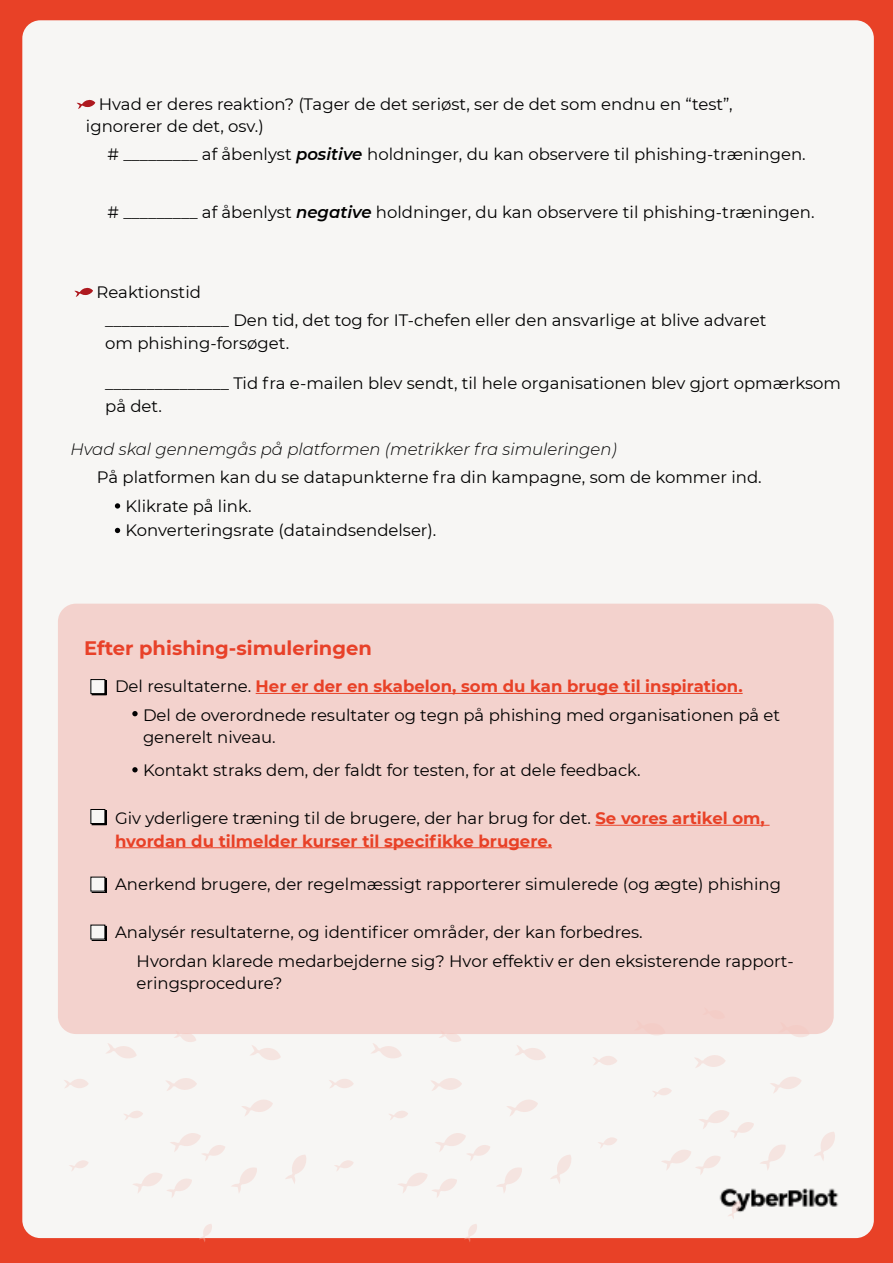
<style>
.page{position:relative;width:893px;height:1263px;background:#e84127}
.page>*{position:absolute;margin:0;border:0;box-sizing:border-box;transform-origin:0 0}
.t1{font:700 19.5px "Montserrat";color:#e84129}
.t2{font:16.5px/22.5px "Montserrat";color:#000}
.t3{font:700 16.5px/22.5px "Montserrat";color:#e84127}
.t4{font:italic 300 16.5px "Montserrat";color:#000}
.s1{font-weight:600;font-style:italic}
.s2{font-weight:400;color:#000}
</style>
<div class="page">
<div style="left:22px;top:20px;width:852px;height:1218px;background:#f7f6f4;border-radius:18px"></div>
<div style="left:58px;top:604px;width:776px;height:430px;background:#f3d2cd;border-radius:18px"></div>
<img style="left:719px;top:1188px;width:120px;height:24px">
<svg style="left:115px;top:503px;width:5px;height:6px"></svg>
<svg style="left:132px;top:711px;width:6px;height:5px"></svg>
<svg style="left:132px;top:767px;width:6px;height:5px"></svg>
<svg style="left:115px;top:528px;width:5px;height:5px"></svg>
<hr style="left:256px;top:693px;width:487px;height:1px;background:#e84127">
<hr style="left:595px;top:825px;width:175px;height:1px;background:#e84127">
<hr style="left:115px;top:847px;width:437px;height:1px;background:#e84127">
<div style="left:92px;top:680px;width:15px;height:15px;border:1px solid #000"></div>
<div style="left:91px;top:679px;width:14px;height:15px;background:#f7f6f4"></div>
<div style="left:90px;top:679px;width:15px;height:15px;border:1px solid #000"></div>
<div style="left:92px;top:810px;width:15px;height:15px;border:1px solid #000"></div>
<div style="left:91px;top:809px;width:14px;height:14px;background:#f7f6f4"></div>
<div style="left:90px;top:809px;width:15px;height:15px;border:1px solid #000"></div>
<div style="left:92px;top:878px;width:15px;height:15px;border:1px solid #000"></div>
<div style="left:91px;top:877px;width:14px;height:14px;background:#f7f6f4"></div>
<div style="left:92px;top:926px;width:15px;height:15px;border:1px solid #000"></div>
<div style="left:91px;top:925px;width:14px;height:14px;background:#f7f6f4"></div>
<svg style="left:77px;top:100px;width:18px;height:9px"></svg>
<svg style="left:74px;top:288px;width:19px;height:9px"></svg>
<svg style="left:516px;top:1045px;width:30px;height:15px"></svg>
<svg style="left:507px;top:1100px;width:31px;height:16px"></svg>
<svg style="left:329px;top:1079px;width:25px;height:9px"></svg>
<svg style="left:551px;top:1155px;width:20px;height:29px"></svg>
<svg style="left:497px;top:1167px;width:25px;height:26px"></svg>
<svg style="left:439px;top:1034px;width:22px;height:8px"></svg>
<svg style="left:431px;top:1078px;width:31px;height:13px"></svg>
<svg style="left:435px;top:1133px;width:55px;height:28px"></svg>
<svg style="left:371px;top:1043px;width:31px;height:15px"></svg>
<svg style="left:389px;top:1111px;width:19px;height:9px"></svg>
<svg style="left:334px;top:1160px;width:20px;height:11px"></svg>
<svg style="left:464px;top:1224px;width:14px;height:18px"></svg>
<svg style="left:398px;top:1173px;width:59px;height:24px"></svg>
<svg style="left:251px;top:1045px;width:30px;height:15px"></svg>
<svg style="left:242px;top:1100px;width:31px;height:16px"></svg>
<svg style="left:64px;top:1079px;width:24px;height:9px"></svg>
<svg style="left:285px;top:1155px;width:21px;height:29px"></svg>
<svg style="left:232px;top:1167px;width:25px;height:25px"></svg>
<svg style="left:174px;top:1034px;width:22px;height:8px"></svg>
<svg style="left:166px;top:1078px;width:31px;height:13px"></svg>
<svg style="left:170px;top:1133px;width:55px;height:28px"></svg>
<svg style="left:106px;top:1043px;width:31px;height:15px"></svg>
<svg style="left:124px;top:1111px;width:19px;height:9px"></svg>
<svg style="left:69px;top:1160px;width:19px;height:11px"></svg>
<svg style="left:199px;top:1224px;width:13px;height:18px"></svg>
<svg style="left:133px;top:1173px;width:59px;height:24px"></svg>
<svg style="left:792px;top:1034px;width:17px;height:3px"></svg>
<svg style="left:770px;top:1077px;width:31px;height:16px"></svg>
<svg style="left:593px;top:1056px;width:24px;height:9px"></svg>
<svg style="left:814px;top:1132px;width:21px;height:28px"></svg>
<svg style="left:695px;top:1055px;width:30px;height:13px"></svg>
<svg style="left:651px;top:1034px;width:12px;height:1px"></svg>
<svg style="left:653px;top:1088px;width:19px;height:9px"></svg>
<svg style="left:598px;top:1137px;width:19px;height:11px"></svg>
<svg style="left:727px;top:1201px;width:14px;height:18px"></svg>
<svg style="left:662px;top:1110px;width:124px;height:65px"></svg>
<p class="t2" style="left:86px;top:92px;width:648px;text-indent:13px">Hvad er deres reaktion? (Tager de det seriøst, ser de det som endnu en “test”, ignorerer de det, osv.)</p>
<p class="t2" style="left:108px;top:143px;width:700px"># _________ af åbenlyst <span class="s1">positive</span> holdninger, du kan observere til phishing-træningen.</p>
<p class="t2" style="left:108px;top:200px;width:708px"># _________ af åbenlyst <span class="s1">negative</span> holdninger, du kan observere til phishing-træningen.</p>
<p class="t2" style="left:97px;top:280px;width:106px">Reaktionstid</p>
<p class="t2" style="left:105px;top:308px;width:663px">_______________ Den tid, det tog for IT-chefen eller den ansvarlige at blive advaret om phishing-forsøget.</p>
<p class="t2" style="left:105px;top:371px;width:737px">_______________ Tid fra e-mailen blev sendt, til hele organisationen blev gjort opmærksom på det.</p>
<p class="t4" style="left:70px;top:438px;width:548px">Hvad skal gennemgås på platformen (metrikker fra simuleringen)</p>
<p class="t2" style="left:126px;top:463px;width:638px;line-height:28.3px;text-indent:-29px">På platformen kan du se datapunkterne fra din kampagne, som de kommer ind.<br>Klikrate på link.</p>
<p class="t2" style="left:126px;top:518px;width:312px">Konverteringsrate (dataindsendelser).</p>
<p class="t1" style="left:84px;top:634px;width:289px">Efter phishing-simuleringen</p>
<p class="t3" style="left:115px;top:674px;width:629px"><span class="s2">Del resultaterne.</span> Her er der en skabelon, som du kan bruge til inspiration.</p>
<p class="t2" style="left:143px;top:703px;width:639px">Del de overordnede resultater og tegn på phishing med organisationen på et generelt niveau.</p>
<p class="t2" style="left:143px;top:758px;width:499px">Kontakt straks dem, der faldt for testen, for at dele feedback.</p>
<p class="t3" style="left:115px;top:806px;width:651px"><span class="s2">Giv yderligere træning til de brugere, der har brug for det.</span> Se vores artikel om, hvordan du tilmelder kurser til specifikke brugere.</p>
<p class="t2" style="left:115px;top:872px;width:667px">Anerkend brugere, der regelmæssigt rapporterer simulerede (og ægte) phishing</p>
<p class="t2" style="left:115px;top:920px;width:529px">Analysér resultaterne, og identificer områder, der kan forbedres.</p>
<p class="t2" style="left:137px;top:949px;width:659px">Hvordan klarede medarbejderne sig? Hvor effektiv er den eksisterende rapport&shy;eringsprocedure?</p>
</div>
